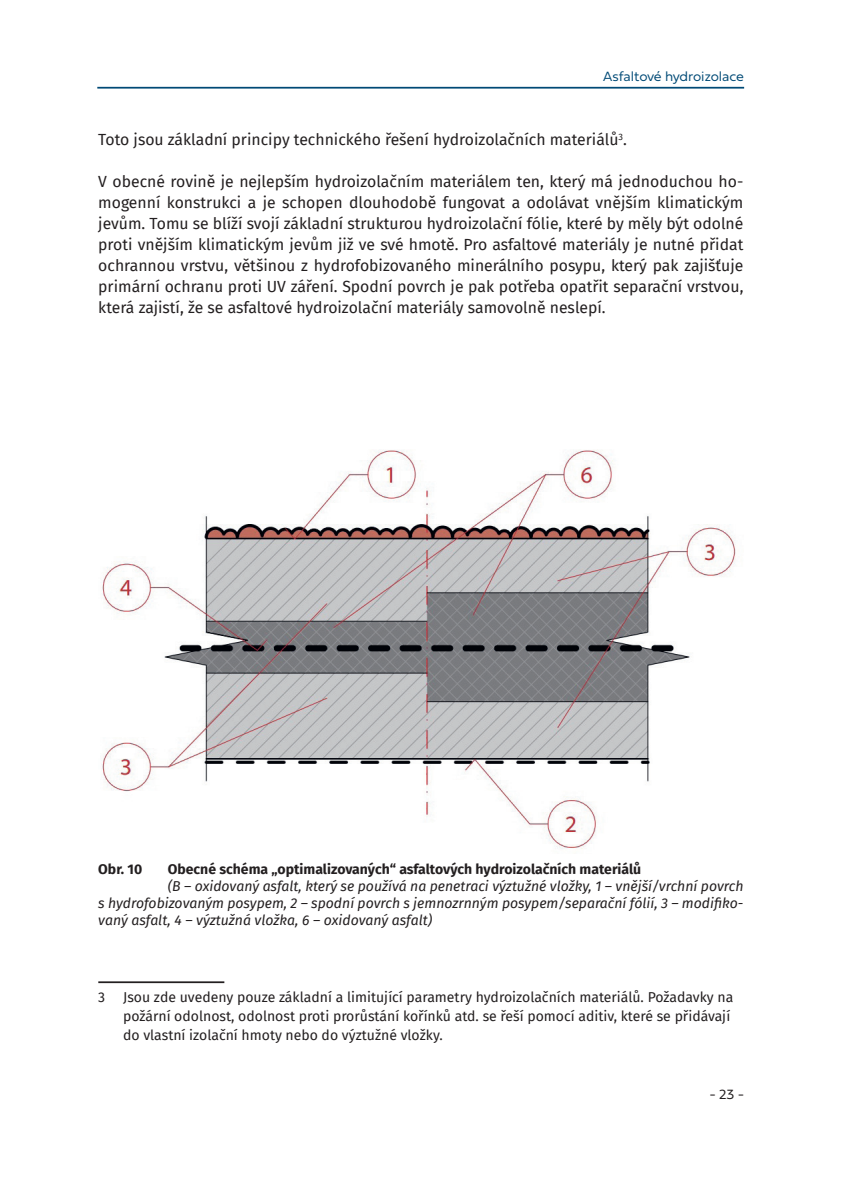
<style>
.page{position:relative;width:842px;height:1189px;background:#fff}
.page>*{position:absolute;margin:0;border:0;box-sizing:border-box;transform-origin:0 0}
.t1{font:15.75px/21px "Fira Sans";color:#231f20;text-align:justify}
.t2{font:14px/19.2px "Fira Sans";color:#231f20}
.t3{font:italic 14px/16.8px "Fira Sans";color:#231f20;text-align:justify}
.t4{font:700 14px "Fira Sans";color:#231f20}
.t5{font:300 14px "Fieldwork Hum";color:#004a76}
.t6{font:300 14px "Fieldwork Hum";color:#231f20}
</style>
<div class="page">
<hr style="left:97px;top:87px;width:647px;height:2px;background:#004a76">
<hr style="left:98px;top:981px;width:126px;height:2px;background:#231f20">
<img style="left:102px;top:450px;width:634px;height:399px">
<p class="t5" style="left:603px;top:65px;width:142px">Asfaltové hydroizolace</p>
<p class="t1" style="left:98px;top:129px;width:530px">Toto jsou základní principy technického řešení hydroizolačních materiálů<sup>3</sup>.</p>
<p class="t1" style="left:98px;top:171px;width:646px">V obecné rovině je nejlepším hydroizolačním materiálem ten, který má jednoduchou ho&shy;mogenní konstrukci a je schopen dlouhodobě fungovat a odolávat vnějším klimatickým jevům. Tomu se blíží svojí základní strukturou hydroizolační fólie, které by měly být odolné proti vnějším klimatickým jevům již ve své hmotě. Pro asfaltové materiály je nutné přidat ochrannou vrstvu, většinou z hydrofobizovaného minerálního posypu, který pak zajišťuje primární ochranu proti UV záření. Spodní povrch je pak potřeba opatřit separační vrstvou, která zajistí, že se asfaltové hydroizolační materiály samovolně neslepí.</p>
<p class="t4" style="left:98px;top:858px;width:45px">Obr. 10</p>
<p class="t4" style="left:168px;top:858px;width:475px">Obecné schéma „optimalizovaných“ asfaltových hydroizolačních materiálů</p>
<p class="t3" style="left:98px;top:877px;width:646px;text-indent:69px">(B – oxidovaný asfalt, který se používá na penetraci výztužné vložky, 1 – vnější/vrchní povrch s hydrofobizovaným posypem, 2 – spodní povrch s jemnozrnným posypem/separační fólií, 3 – modifiko&shy;vaný asfalt, 4 – výztužná vložka, 6 – oxidovaný asfalt)</p>
<p class="t2" style="left:98px;top:986px;width:8px">3</p>
<p class="t2" style="left:123px;top:986px;width:611px">Jsou zde uvedeny pouze základní a limitující parametry hydroizolačních materiálů. Požadavky na požární odolnost, odolnost proti prorůstání kořínků atd. se řeší pomocí aditiv, které se přidávají do vlastní izolační hmoty nebo do výztužné vložky.</p>
<p class="t6" style="left:709px;top:1083px;width:36px">- 23 -</p>
</div>
